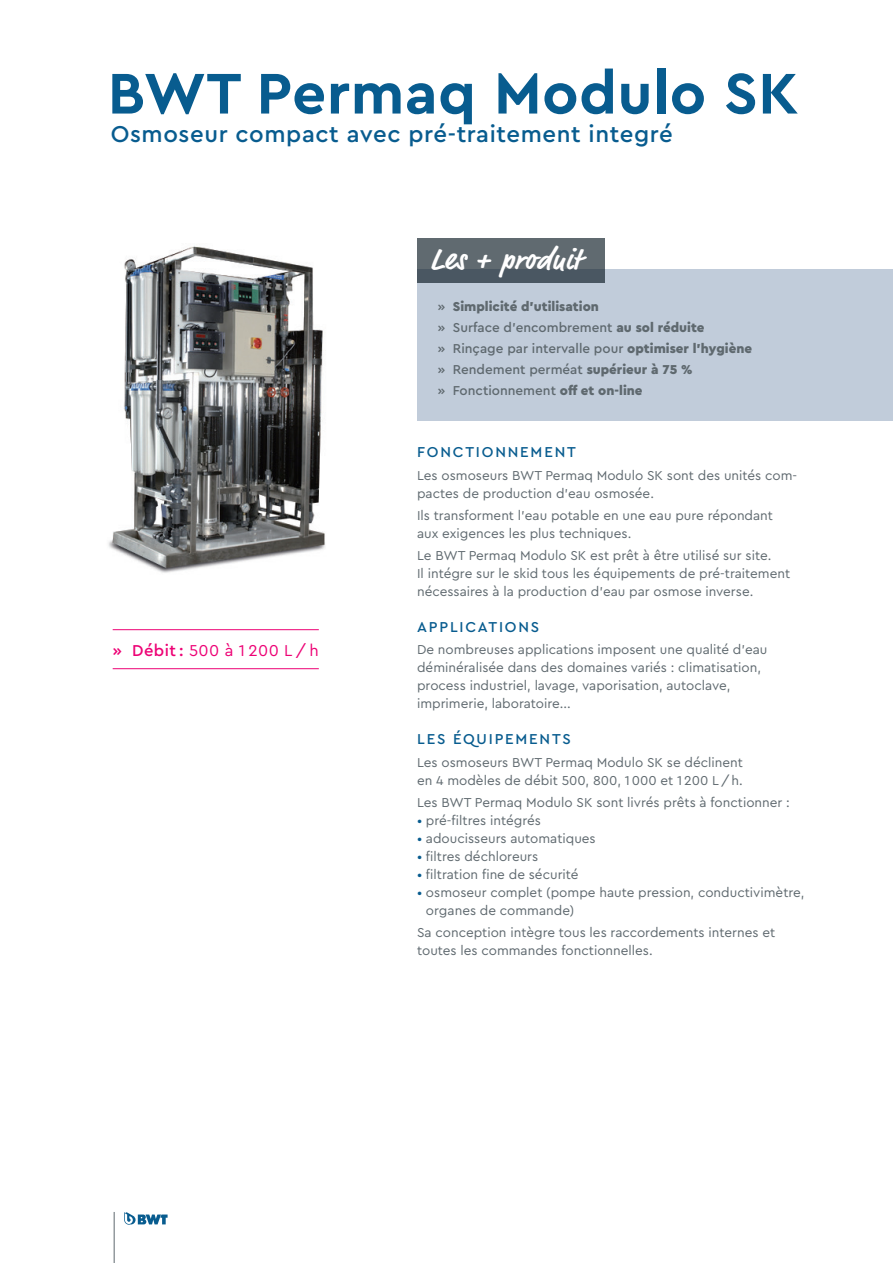
<style>
.page{position:relative;width:893px;height:1263px;background:#fff}
.page>*{position:absolute;margin:0;border:0;box-sizing:border-box;transform-origin:0 0}
.t1{font:700 60px "Cera PRO";letter-spacing:.01em;color:#085c8f}
.t2{font:700 30px "Market Pro";letter-spacing:.025em;color:#fff}
.t3{font:500 24px "Cera PRO";letter-spacing:.025em;color:#085c8f}
.t4{font:16.5px "Cera PRO";letter-spacing:.025em;color:#ed0275}
.t5{font:500 15px "Cera PRO";letter-spacing:.12em;color:#085c8f}
.t6{font:13.5px/18px "Cera PRO";color:#5f696f}
.t7{font:500 13.5px/21px "Cera PRO";color:#5f696f}
.s1{font-weight:500}
.s2{font-weight:900}
.s3{color:#085c8f}
</style>
<div class="page">
<hr style="left:114px;top:1212px;width:1px;height:51px;background:#5f696f">
<svg style="left:124px;top:1212px;width:44px;height:13px"></svg>
<div style="left:417px;top:269px;width:476px;height:152px;background:#c1ccda"></div>
<div style="left:417px;top:238px;width:187px;height:31px;background:#606a70"></div>
<div style="left:417px;top:269px;width:187px;height:14px;background:#4a5762"></div>
<hr style="left:113px;top:629px;width:206px;height:1px;background:#ed0275">
<hr style="left:113px;top:668px;width:206px;height:1px;background:#ed0275">
<img style="left:108px;top:246px;width:217px;height:327px">
<h1 class="t1" style="left:108px;top:54px;width:692px">BWT Permaq Modulo SK</h1>
<h3 class="t3" style="left:111px;top:118px;width:564px">Osmoseur compact avec pré-traitement integré</h3>
<h2 class="t2" style="left:430px;top:239px;width:152px">Les + produit</h2>
<p class="t4" style="left:113px;top:639px;width:208px"><span class="s1">» Débit :</span> 500 à 1 200 L / h</p>
<p class="t7" style="left:438px;top:295px;width:316px">» <span class="s2">Simplicité d’utilisation<br></span>» Surface d’encombrement <span class="s2">au sol réduite<br></span>» Rinçage par intervalle pour <span class="s2">optimiser l’hygiène </span>» Rendement perméat <span class="s2">supérieur à 75 %<br></span>» Fonctionnement <span class="s2">off et on-line</span></p>
<p class="t5" style="left:417px;top:442px;width:160px">FONCTIONNEMENT</p>
<p class="t6" style="left:417px;top:465px;width:382px">Les osmoseurs BWT Permaq Modulo SK sont des unités com&shy;pactes de production d’eau osmosée.</p>
<p class="t6" style="left:417px;top:506px;width:357px">Ils transforment l’eau potable en une eau pure répondant aux exigences les plus techniques.</p>
<p class="t6" style="left:417px;top:546px;width:375px">Le BWT Permaq Modulo SK est prêt à être utilisé sur site.<br>Il intégre sur le skid tous les équipements de pré-traitement nécessaires à la production d’eau par osmose inverse.</p>
<p class="t5" style="left:417px;top:617px;width:124px">APPLICATIONS</p>
<p class="t6" style="left:417px;top:640px;width:352px">De nombreuses applications imposent une qualité d’eau déminéralisée dans des domaines variés : climatisation, process industriel, lavage, vaporisation, autoclave, imprimerie, laboratoire...</p>
<p class="t5" style="left:417px;top:729px;width:155px">LES ÉQUIPEMENTS</p>
<p class="t6" style="left:417px;top:752px;width:327px">Les osmoseurs BWT Permaq Modulo SK se déclinent en 4 modèles de débit 500, 800, 1 000 et 1 200 L / h.</p>
<p class="t6" style="left:417px;top:793px;width:374px">Les BWT Permaq Modulo SK sont livrés prêts à fonctionner :</p>
<p class="t6" style="left:417px;top:811px;width:125px"><span class="s3">•</span> pré-filtres intégrés</p>
<p class="t6" style="left:417px;top:829px;width:180px"><span class="s3">•</span> adoucisseurs automatiques</p>
<p class="t6" style="left:417px;top:847px;width:123px"><span class="s3">•</span> filtres déchloreurs</p>
<p class="t6" style="left:417px;top:865px;width:163px"><span class="s3">•</span> filtration fine de sécurité</p>
<p class="t6" style="left:426px;top:883px;width:380px;text-indent:-9px"><span class="s3">•</span> osmoseur complet (pompe haute pression, conductivimètre, organes de commande)</p>
<p class="t6" style="left:417px;top:923px;width:360px">Sa conception intègre tous les raccordements internes et toutes les commandes fonctionnelles.</p>
</div>
